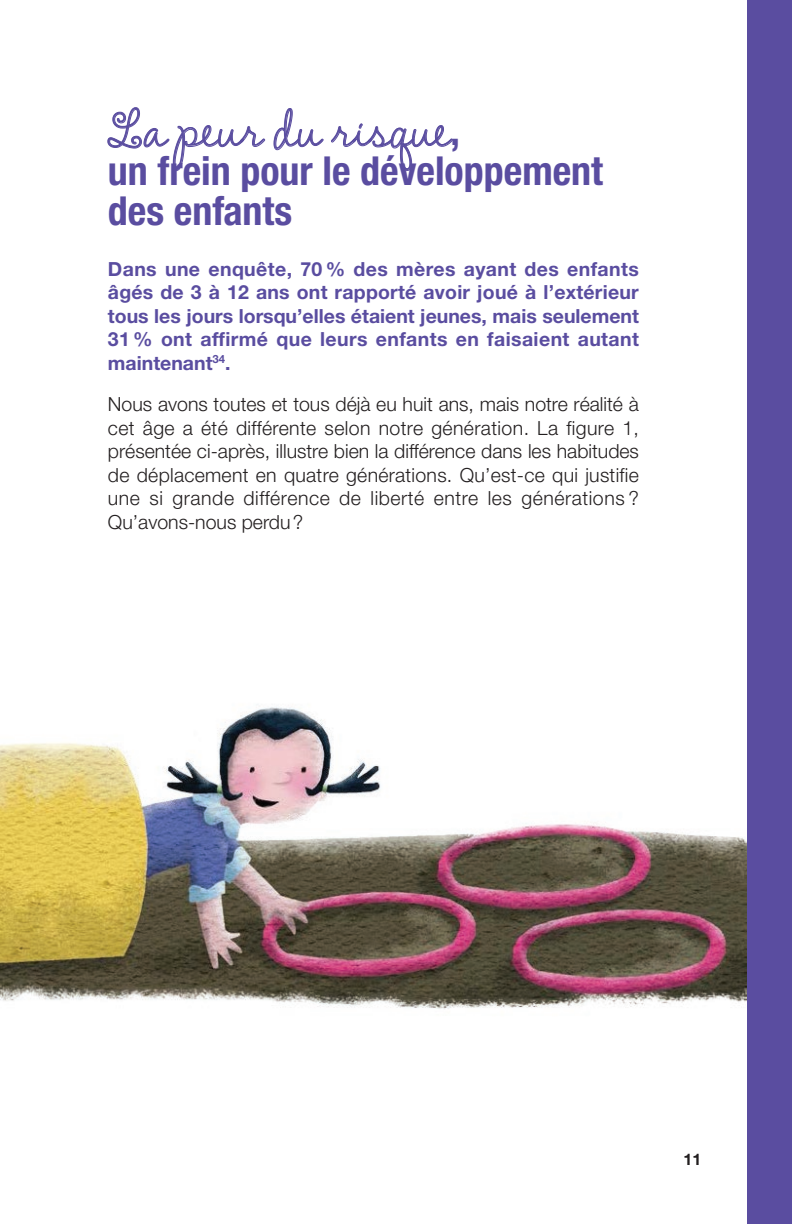
<style>
.page{position:relative;width:792px;height:1224px;background:#fff}
.page>*{position:absolute;margin:0;border:0;box-sizing:border-box;transform-origin:0 0}
.t1{font:50px "Amelie";color:#5a4da0}
.t2{font:700 condensed 40px/40px "Helvetica Neue";color:#5a4da0}
.t3{font:300 19.4px/23.4px "Helvetica Neue";letter-spacing:.03em;color:#231f20;text-align:justify}
.t4{font:700 19.4px/23.4px "Helvetica Neue";letter-spacing:.02em;color:#5a4da0;text-align:justify}
.t5{font:700 16px "Helvetica Neue";color:#231f20}
.s1{font-family:"Helvetica Neue";font-weight:700;font-stretch:condensed;font-size:40px}
</style>
<div class="page">
<svg style="left:107px;top:107px;width:159px;height:64px"></svg>
<svg style="left:273px;top:108px;width:51px;height:43px"></svg>
<svg style="left:331px;top:123px;width:122px;height:48px"></svg>
<img style="left:0;top:704px;width:747px;height:305px">
<div style="left:747px;top:0;width:45px;height:1224px;background:#5a4da0"></div>
<h1 class="t1" style="left:108px;top:99px;width:354px">La peur du risque<span class="s1">,</span></h1>
<h2 class="t2" style="left:108px;top:151px;width:497px">un frein pour le développement des enfants</h2>
<p class="t4" style="left:108px;top:257px;width:533px">Dans une enquête, 70 % des mères ayant des enfants âgés de 3 à 12 ans ont rapporté avoir joué à l’extérieur tous les jours lorsqu’elles étaient jeunes, mais seulement 31 % ont affirmé que leurs enfants en faisaient autant maintenant<sup>34</sup>.</p>
<p class="t3" style="left:108px;top:392px;width:533px">Nous avons toutes et tous déjà eu huit ans, mais notre réalité à cet âge a été différente selon notre génération. La figure 1, présentée ci-après, illustre bien la différence dans les habitudes de déplacement en quatre générations. Qu’est-ce qui justifie une si grande différence de liberté entre les générations ?<br>Qu’avons-nous perdu ?</p>
<p class="t5" style="left:684px;top:1149px;width:19px">11</p>
</div>
